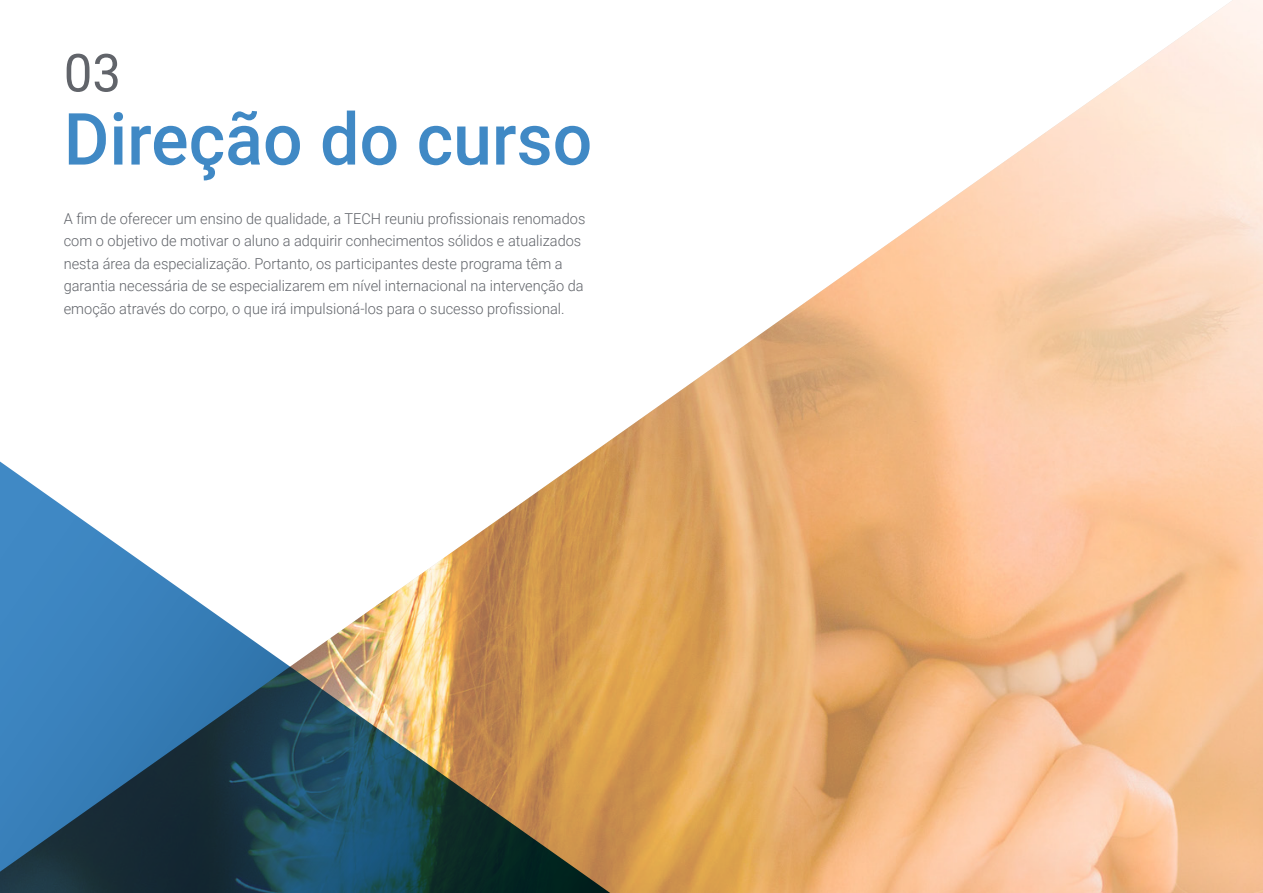
<style>
.page{position:relative;width:1263px;height:893px;background:#fff}
.page>*{position:absolute;margin:0;border:0;box-sizing:border-box;transform-origin:0 0}
.t1{font:500 72px "Roboto";color:#4089c5}
.t2{font:52.5px "Roboto";color:#61646a}
.t3{font:300 15px/22.5px "Roboto";color:#61646a}
</style>
<div class="page">
<img style="left:602px;top:0;width:661px;height:893px">
<svg style="left:0;top:446px;width:640px;height:447px"></svg>
<h2 class="t2" style="left:64px;top:36px;width:59px">03</h2>
<h1 class="t1" style="left:64px;top:89px;width:530px">Direção do curso</h1>
<p class="t3" style="left:64px;top:207px;width:523px">A fim de oferecer um ensino de qualidade, a TECH reuniu profissionais renomados com o objetivo de motivar o aluno a adquirir conhecimentos sólidos e atualizados nesta área da especialização. Portanto, os participantes deste programa têm a garantia necessária de se especializarem em nível internacional na intervenção da emoção através do corpo, o que irá impulsioná-los para o sucesso profissional.</p>
</div>
